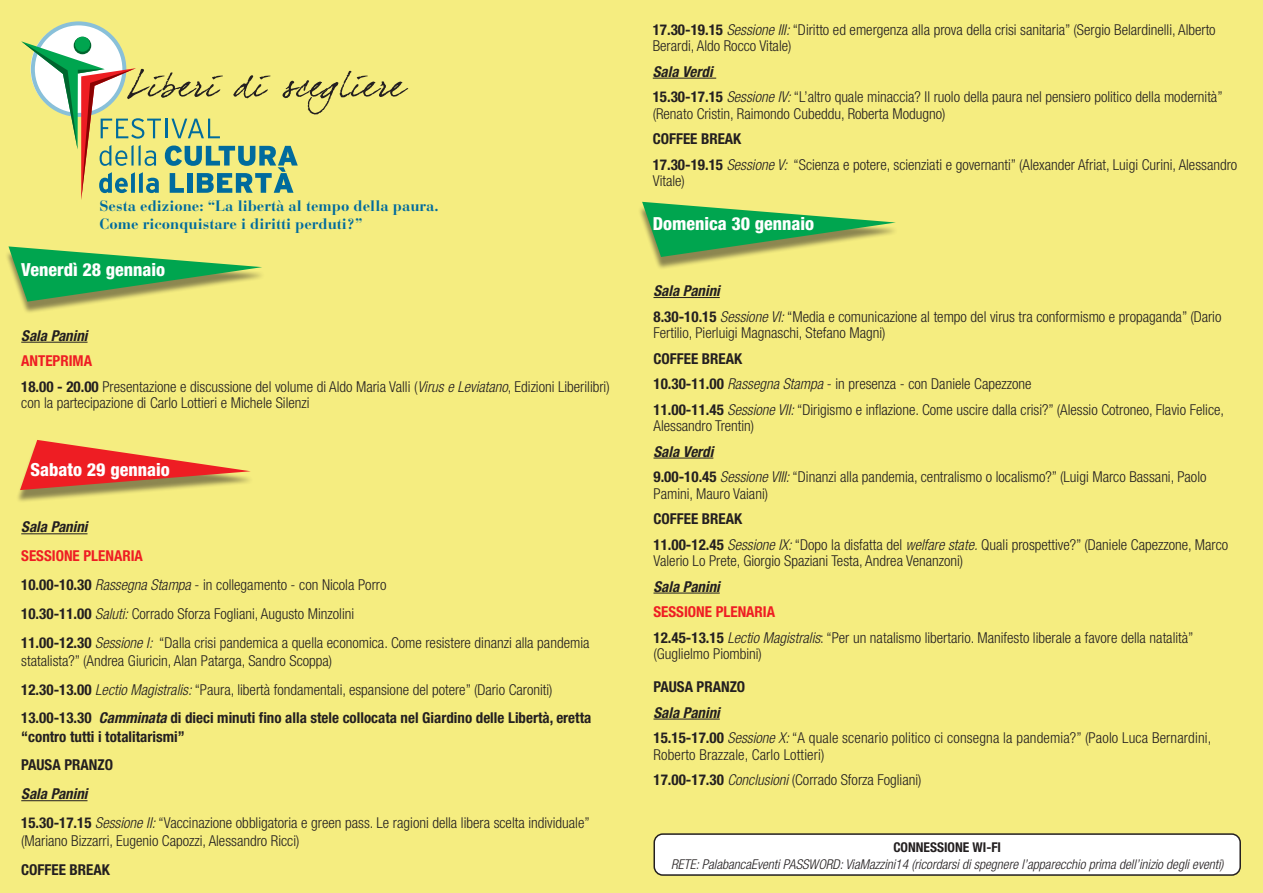
<style>
.page{position:relative;width:1263px;height:893px;background:#f5ed80}
.page>*{position:absolute;margin:0;border:0;box-sizing:border-box;transform-origin:0 0}
.t1{font:800 condensed 18px "Helvetica Neue";color:#fff}
.t2{font:300 condensed 15px/16.5px "Helvetica Neue";color:#231f20}
.t3{font:700 condensed 15px/18.1px "Helvetica Neue";color:#231f20}
.t4{font:italic 700 condensed 15px "Helvetica Neue";color:#231f20}
.t5{font:700 15px/18px "Bauer Bodoni";color:#006b9d}
.t6{font:700 condensed 15px "Helvetica Neue";color:#ee1d23}
.t7{font:italic 300 condensed 13.5px/16.2px "Helvetica Neue";color:#231f20;text-align:center}
.s1{font-weight:700}
.s2{font-style:italic}
.s3{font-weight:700;font-style:normal}
</style>
<div class="page">
<div style="left:654px;top:834px;width:586px;height:41px;background:#fff;border-radius:9px"></div>
<div style="left:653px;top:833px;width:588px;height:43px;border:2px solid #231f20;border-radius:9px"></div>
<div style="left:16px;top:444px;width:239px;height:59px;background:#231f20;opacity:.5"></div>
<svg style="left:20px;top:440px;width:231px;height:50px"></svg>
<hr style="left:21px;top:533px;width:67px;height:1px;background:#231f20">
<hr style="left:21px;top:800px;width:67px;height:1px;background:#231f20">
<svg style="left:21px;top:21px;width:387px;height:179px"></svg>
<hr style="left:653px;top:78px;width:63px;height:1px;background:#231f20">
<hr style="left:653px;top:297px;width:67px;height:1px;background:#231f20">
<hr style="left:653px;top:458px;width:60px;height:1px;background:#231f20">
<hr style="left:653px;top:593px;width:67px;height:1px;background:#231f20">
<hr style="left:653px;top:719px;width:67px;height:1px;background:#231f20">
<hr style="left:21px;top:342px;width:67px;height:1px;background:#231f20">
<div style="left:638px;top:206px;width:261px;height:64px;background:#231f20;opacity:.5"></div>
<svg style="left:642px;top:202px;width:254px;height:55px"></svg>
<div style="left:4px;top:251px;width:262px;height:63px;background:#231f20;opacity:.5"></div>
<svg style="left:9px;top:246px;width:253px;height:56px"></svg>
<p class="t5" style="left:99px;top:197px;width:341px">Sesta edizione: “La libertà al tempo della paura.<br>Come riconquistare i diritti perduti?”</p>
<p class="t1" style="left:21px;top:258px;width:145px">Venerdì 28 gennaio</p>
<p class="t4" style="left:21px;top:326px;width:68px">Sala Panini</p>
<p class="t6" style="left:21px;top:352px;width:72px">ANTEPRIMA</p>
<p class="t2" style="left:21px;top:378px;width:590px"><span class="s1">18.00 - 20.00</span> Presentazione e discussione del volume di Aldo Maria Valli (<span class="s2">Virus e Leviatano</span>, Edizioni Liberilibri) con la partecipazione di Carlo Lottieri e Michele Silenzi</p>
<p class="t1" style="left:31px;top:459px;width:141px">Sabato 29 gennaio</p>
<p class="t4" style="left:21px;top:518px;width:68px">Sala Panini</p>
<p class="t6" style="left:21px;top:547px;width:123px">SESSIONE PLENARIA</p>
<p class="t2" style="left:21px;top:576px;width:367px"><span class="s1">10.00-10.30</span> <span class="s2">Rassegna Stampa</span> - in collegamento - con Nicola Porro</p>
<p class="t2" style="left:21px;top:605px;width:334px"><span class="s1">10.30-11.00</span> <span class="s2">Saluti:</span> Corrado Sforza Fogliani, Augusto Minzolini</p>
<p class="t2" style="left:21px;top:633px;width:570px;line-height:18.1px"><span class="s1">11.00-12.30</span> <span class="s2">Sessione I:</span> “Dalla crisi pandemica a quella economica. Come resistere dinanzi alla pandemia statalista?” (Andrea Giuricin, Alan Patarga, Sandro Scoppa)</p>
<p class="t2" style="left:21px;top:681px;width:533px"><span class="s1">12.30-13.00</span> <span class="s2">Lectio Magistralis:</span> “Paura, libertà fondamentali, espansione del potere” (Dario Caroniti)</p>
<p class="t3" style="left:21px;top:709px;width:571px">13.00-13.30 <span class="s2">Camminata</span> di dieci minuti fino alla stele collocata nel Giardino delle Libertà, eretta “contro tutti i totalitarismi”</p>
<p class="t3" style="left:21px;top:756px;width:93px">PAUSA PRANZO</p>
<p class="t4" style="left:21px;top:785px;width:68px">Sala Panini</p>
<p class="t2" style="left:21px;top:813px;width:570px;line-height:18.1px"><span class="s1">15.30-17.15</span> <span class="s2">Sessione II:</span> “Vaccinazione obbligatoria e green pass. Le ragioni della libera scelta individuale” (Mariano Bizzarri, Eugenio Capozzi, Alessandro Ricci)</p>
<p class="t3" style="left:21px;top:860px;width:90px">COFFEE BREAK</p>
<p class="t2" style="left:653px;top:21px;width:564px"><span class="s1">17.30-19.15</span> <span class="s2">Sessione III:</span> “Diritto ed emergenza alla prova della crisi sanitaria” (Sergio Belardinelli, Alberto<br>Berardi, Aldo Rocco Vitale)</p>
<p class="t4" style="left:653px;top:62px;width:61px">Sala Verdi</p>
<p class="t2" style="left:653px;top:88px;width:571px"><span class="s1">15.30-17.15</span> <span class="s2">Sessione IV:</span> “L’altro quale minaccia? Il ruolo della paura nel pensiero politico della modernità” (Renato Cristin, Raimondo Cubeddu, Roberta Modugno)</p>
<p class="t3" style="left:653px;top:130px;width:90px">COFFEE BREAK</p>
<p class="t2" style="left:653px;top:156px;width:586px"><span class="s1">17.30-19.15</span> <span class="s2">Sessione V:</span> “Scienza e potere, scienziati e governanti” (Alexander Afriat, Luigi Curini, Alessandro<br>Vitale)</p>
<p class="t1" style="left:653px;top:213px;width:163px">Domenica 30 gennaio</p>
<p class="t4" style="left:653px;top:282px;width:68px">Sala Panini</p>
<p class="t2" style="left:653px;top:308px;width:569px"><span class="s1">8.30-10.15</span> <span class="s2">Sessione VI:</span> “Media e comunicazione al tempo del virus tra conformismo e propaganda” (Dario<br>Fertilio, Pierluigi Magnaschi, Stefano Magni)</p>
<p class="t3" style="left:653px;top:349px;width:90px">COFFEE BREAK</p>
<p class="t2" style="left:653px;top:375px;width:379px"><span class="s1">10.30-11.00</span> <span class="s2">Rassegna Stampa</span> - in presenza - con Daniele Capezzone</p>
<p class="t2" style="left:653px;top:401px;width:572px"><span class="s1">11.00-11.45</span> <span class="s2">Sessione VII:</span> “Dirigismo e inflazione. Come uscire dalla crisi?” (Alessio Cotroneo, Flavio Felice,<br>Alessandro Trentin)</p>
<p class="t4" style="left:653px;top:442px;width:61px">Sala Verdi</p>
<p class="t2" style="left:653px;top:468px;width:554px"><span class="s1">9.00-10.45</span> <span class="s2">Sessione VIII:</span> “Dinanzi alla pandemia, centralismo o localismo?” (Luigi Marco Bassani, Paolo<br>Pamini, Mauro Vaiani)</p>
<p class="t3" style="left:653px;top:509px;width:90px">COFFEE BREAK</p>
<p class="t2" style="left:653px;top:536px;width:576px"><span class="s1">11.00-12.45</span> <span class="s2">Sessione IX:</span> “Dopo la disfatta del <span class="s2">welfare state.</span> Quali prospettive?” (Daniele Capezzone, Marco<br>Valerio Lo Prete, Giorgio Spaziani Testa, Andrea Venanzoni)</p>
<p class="t4" style="left:653px;top:577px;width:68px">Sala Panini</p>
<p class="t6" style="left:653px;top:603px;width:123px">SESSIONE PLENARIA</p>
<p class="t2" style="left:653px;top:629px;width:541px"><span class="s1">12.45-13.15</span> <span class="s2">Lectio Magistralis</span>: “Per un natalismo libertario. Manifesto liberale a favore della natalità” (Guglielmo Piombini)</p>
<p class="t3" style="left:653px;top:677px;width:93px">PAUSA PRANZO</p>
<p class="t4" style="left:653px;top:703px;width:68px">Sala Panini</p>
<p class="t2" style="left:653px;top:729px;width:559px"><span class="s1">15.15-17.00</span> <span class="s2">Sessione X:</span> “A quale scenario politico ci consegna la pandemia?” (Paolo Luca Bernardini,<br>Roberto Brazzale, Carlo Lottieri)</p>
<p class="t2" style="left:653px;top:771px;width:270px"><span class="s1">17.00-17.30</span> <span class="s2">Conclusioni</span> (Corrado Sforza Fogliani)</p>
<p class="t7" style="left:671px;top:839px;width:554px"><span class="s3">CONNESSIONE WI-FI<br></span>RETE: PalabancaEventi PASSWORD: ViaMazzini14 (ricordarsi di spegnere l’apparecchio prima dell’inizio degli eventi)</p>
</div>
